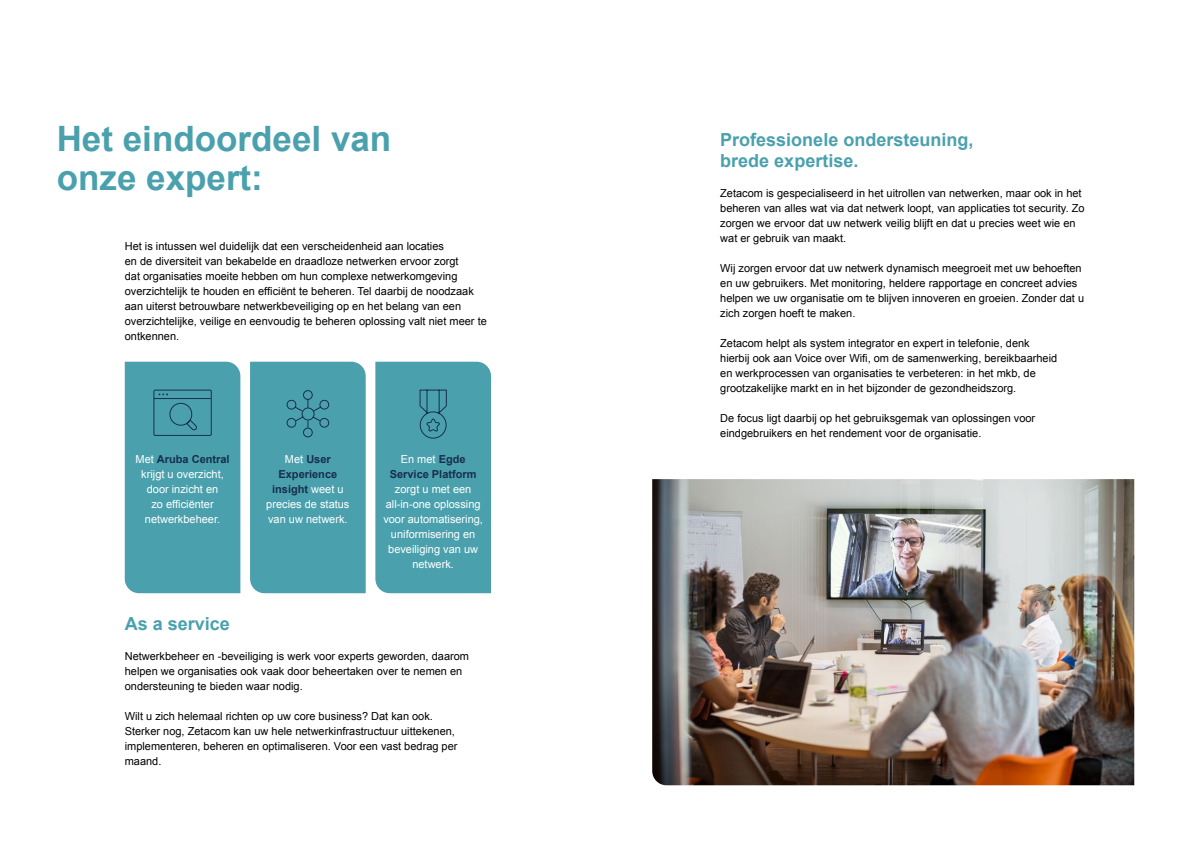
<style>
.page{position:relative;width:1191px;height:842px;background:#fff}
.page>*{position:absolute;margin:0;border:0;box-sizing:border-box;transform-origin:0 0}
.t1{font:700 35px/39px "Arial";color:#4aa1ad}
.t2{font:700 18px/21px "Arial";color:#4aa1ad}
.t3{font:11px/15px "Arial";color:#000}
.t4{font:11px/15px "Arial";color:#fff;text-align:center}
.t5{font:700 11px/15px "Arial";color:#182e4d;text-align:center}
.s1{font-weight:700;color:#182e4d}
.s2{font-weight:400;color:#fff}
</style>
<div class="page">
<div style="left:375px;top:362px;width:116px;height:231px;background:#4aa1ad"></div>
<div style="left:125px;top:362px;width:115px;height:231px;background:#4aa1ad"></div>
<div style="left:250px;top:362px;width:116px;height:231px;background:#4aa1ad"></div>
<img style="left:652px;top:479px;width:482px;height:306px">
<h1 class="t1" style="left:57px;top:121px;width:336px">Het eindoordeel van onze expert:</h1>
<h2 class="t2" style="left:720px;top:130px;width:255px">Professionele ondersteuning, brede expertise.</h2>
<p class="t3" style="left:720px;top:186px;width:366px">Zetacom is gespecialiseerd in het uitrollen van netwerken, maar ook in het beheren van alles wat via dat netwerk loopt, van applicaties tot security. Zo zorgen we ervoor dat uw netwerk veilig blijft en dat u precies weet wie en wat er gebruik van maakt.</p>
<p class="t3" style="left:720px;top:261px;width:365px">Wij zorgen ervoor dat uw netwerk dynamisch meegroeit met uw behoeften en uw gebruikers. Met monitoring, heldere rapportage en concreet advies helpen we uw organisatie om te blijven innoveren en groeien. Zonder dat u zich zorgen hoeft te maken.</p>
<p class="t3" style="left:720px;top:336px;width:338px">Zetacom helpt als system integrator en expert in telefonie, denk hierbij ook aan Voice over Wifi, om de samenwerking, bereikbaarheid en werkprocessen van organisaties te verbeteren: in het mkb, de grootzakelijke markt en in het bijzonder de gezondheidszorg.</p>
<p class="t3" style="left:720px;top:411px;width:316px">De focus ligt daarbij op het gebruiksgemak van oplossingen voor eindgebruikers en het rendement voor de organisatie.</p>
<p class="t3" style="left:125px;top:238px;width:363px">Het is intussen wel duidelijk dat een verscheidenheid aan locaties<br>en de diversiteit van bekabelde en draadloze netwerken ervoor zorgt<br>dat organisaties moeite hebben om hun complexe netwerkomgeving overzichtelijk te houden en efficiënt te beheren. Tel daarbij de noodzaak aan uiterst betrouwbare netwerkbeveiliging op en het belang van een overzichtelijke, veilige en eenvoudig te beheren oplossing valt niet meer te ontkennen.</p>
<p class="t4" style="left:135px;top:452px;width:96px">Met <span class="s1">Aruba Central </span>krijgt u overzicht, door inzicht en<br>zo efficiënter netwerkbeheer.</p>
<p class="t4" style="left:266px;top:452px;width:85px">Met <span class="s1">User<br>Experience insight</span> weet u precies de status van uw netwerk.</p>
<p class="t5" style="left:390px;top:452px;width:88px"><span class="s2">En met</span> Egde<br>Service Platform</p>
<p class="t4" style="left:383px;top:482px;width:101px">zorgt u met een all-in-one oplossing voor automatisering, uniformisering en beveiliging van uw netwerk.</p>
<h2 class="t2" style="left:125px;top:614px;width:107px">As a service</h2>
<p class="t3" style="left:125px;top:649px;width:346px">Netwerkbeheer en -beveiliging is werk voor experts geworden, daarom helpen we organisaties ook vaak door beheertaken over te nemen en ondersteuning te bieden waar nodig.</p>
<p class="t3" style="left:125px;top:709px;width:334px">Wilt u zich helemaal richten op uw core business? Dat kan ook.<br>Sterker nog, Zetacom kan uw hele netwerkinfrastructuur uittekenen, implementeren, beheren en optimaliseren. Voor een vast bedrag per maand.</p>
</div>
